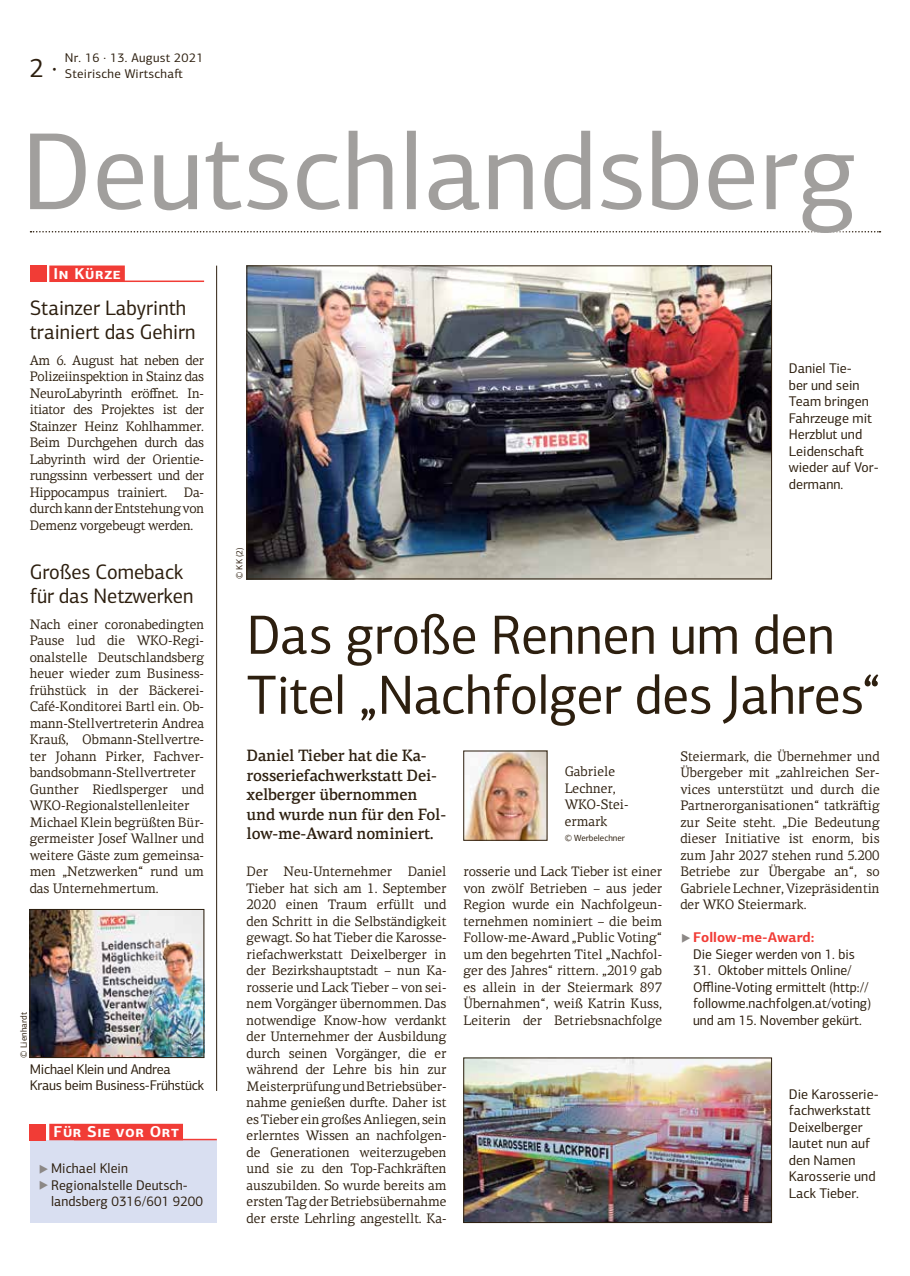
<style>
.page{position:relative;width:910px;height:1276px;background:#fff}
.page>*{position:absolute;margin:0;border:0;box-sizing:border-box;transform-origin:0 0}
.t1{font:110.25px "PF Centro Sans Pro";color:#a19f9d}
.t2{font:55.5px/60px "PF Centro Sans Pro";letter-spacing:-.01em;color:#2d1f0f;scale:.96 1}
.t3{font:27px "PF Centro Sans Pro";color:#2d1f0f;scale:.96 1}
.t4{font:21px/24px "PF Centro Sans Pro";color:#2d1f0f;scale:.96 1}
.t5{font:500 16.5px/19.5px "PF Centro Serif Pro";letter-spacing:-.015em;color:#2d1f0f;scale:.96 1}
.t6{font:700 15.75px "PF Centro Sans Pro";letter-spacing:.04em;color:#fff}
.t7{font:14.1px/16.5px "PF Centro Sans Pro";color:#2d1f0f;scale:.96 1}
.t8{font:14.1px/16.5px "PF Centro Sans Pro";color:#2d1f0f}
.t9{font:14.1px/16.5px "PF Centro Sans Pro";letter-spacing:-.02em;color:#2d1f0f}
.t10{font:13.8px/16.5px "PF Centro Serif Pro";letter-spacing:-.005em;color:#2d1f0f;text-align:justify;scale:.96 1}
.t11{font:12.75px/16.2px "PF Centro Sans Pro";letter-spacing:.02em;color:#2d1f0f}
.t12{font:9px "PF Centro Sans Pro";color:#2d1f0f}
.s1{font-weight:700;font-size:21px;color:#8c8886}
.s2{font-weight:700;color:#f13c36}
</style>
<div class="page">
<svg style="left:864px;top:231px;width:16px;height:1px"></svg>
<div style="left:30px;top:1140px;width:187px;height:82px;background:#d9dff1"></div>
<div style="left:49px;top:1123px;width:134px;height:17px;background:#f13c36"></div>
<hr style="left:74px;top:1138px;width:143px;height:2px;background:#f13c36">
<div style="left:30px;top:1123px;width:16px;height:17px;background:#f13c36"></div>
<hr style="left:216px;top:266px;width:1px;height:825px;background:#2d1f0f">
<div style="left:49px;top:265px;width:76px;height:17px;background:#f13c36"></div>
<hr style="left:74px;top:280px;width:130px;height:2px;background:#f13c36">
<div style="left:30px;top:265px;width:16px;height:17px;background:#f13c36"></div>
<img style="left:32px;top:911px;width:170px;height:144px">
<div style="left:30px;top:909px;width:174px;height:148px;border:1px solid #2d1f0f"></div>
<img style="left:249px;top:268px;width:521px;height:309px">
<div style="left:247px;top:266px;width:525px;height:313px;border:1px solid #2d1f0f"></div>
<img style="left:465px;top:1059px;width:305px;height:161px">
<div style="left:463px;top:1057px;width:309px;height:165px;border:1px solid #2d1f0f"></div>
<img style="left:465px;top:753px;width:80px;height:85px">
<h3 class="t3" style="left:30px;top:51px;width:30px">2 ·</h3>
<p class="t11" style="left:65px;top:50px;width:140px">Nr. 16 · 13. August 2021<br>Steirische Wirtschaft</p>
<h1 class="t1" style="left:21px;top:105px;width:838px">Deutschlandsberg</h1>
<p class="t6" style="left:54px;top:263px;width:69px">In Kürze</p>
<h3 class="t4" style="left:30px;top:295px;width:174px">Stainzer Labyrinth trainiert das Gehirn</h3>
<p class="t10" style="left:30px;top:352px;width:183px">Am 6. August hat neben der Polizeiinspektion in Stainz das NeuroLabyrinth eröffnet. In&shy;itiator des Projektes ist der Stainzer Heinz Kohlhammer.<br>Beim Durchgehen durch das Labyrinth wird der Orientie&shy;rungssinn verbessert und der Hippocampus trainiert. Da&shy;durch kann der Entstehung von Demenz vorgebeugt werden.</p>
<h3 class="t4" style="left:30px;top:560px;width:172px">Großes Comeback für das Netzwerken</h3>
<p class="t10" style="left:30px;top:616px;width:183px;text-align:left">Nach einer coronabedingten<br>Pause lud die WKO-Regi&shy;onalstelle Deutschlandsberg heuer wieder zum Business&shy;frühstück in der Bäckerei-<br>Café-Konditorei Bartl ein. Ob&shy;mann-Stellvertreterin Andrea<br>Krauß, Obmann-Stellvertre&shy;ter Johann Pirker, Fachver&shy;bandsobmann-Stellvertreter<br>Gunther Riedlsperger und<br>WKO-Regionalstellenleiter<br>Michael Klein begrüßten Bür&shy;germeister Josef Wallner und weitere Gäste zum gemeinsa&shy;men „Netzwerken“ rund um das Unternehmertum.</p>
<p class="t12" style="left:18px;top:1057px;width:47px;rotate:-90deg">© Lienhardt</p>
<p class="t9" style="left:30px;top:1061px;width:176px">Michael Klein und Andrea<br>Kraus beim Business-Frühstück</p>
<p class="t6" style="left:54px;top:1121px;width:127px">Für Sie vor Ort</p>
<p class="t7" style="left:38px;top:1160px;width:95px"><span class="s1">‣</span> Michael Klein</p>
<p class="t7" style="left:38px;top:1176px;width:157px"><span class="s1">‣</span> Regionalstelle Deutsch-</p>
<p class="t7" style="left:51px;top:1193px;width:160px">landsberg 0316/601 9200</p>
<p class="t12" style="left:234px;top:579px;width:33px;rotate:-90deg">© KK (2)</p>
<p class="t8" style="left:789px;top:360px;width:92px">Daniel Tie-<br>ber und sein<br>Team bringen<br>Fahrzeuge mit<br>Herzblut und<br>Leidenschaft wieder auf Vor&shy;dermann.</p>
<h2 class="t2" style="left:247px;top:605px;width:661px">Das große Rennen um den<br>Titel „Nachfolger des Jahres“</h2>
<p class="t5" style="left:247px;top:746px;width:209px">Daniel Tieber hat die Ka&shy;rosseriefachwerkstatt Dei&shy;xelberger übernommen und wurde nun für den Fol&shy;low-me-Award nominiert.</p>
<p class="t10" style="left:247px;top:863px;width:210px">Der Neu-Unternehmer Daniel Tieber hat sich am 1. September 2020 einen Traum erfüllt und den Schritt in die Selbständigkeit gewagt. So hat Tieber die Karosse&shy;riefachwerkstatt Deixelberger in der Bezirkshauptstadt – nun Ka&shy;rosserie und Lack Tieber – von sei&shy;nem Vorgänger übernommen. Das notwendige Know-how verdankt der Unternehmer der Ausbildung durch seinen Vorgänger, die er während der Lehre bis hin zur Meisterprüfung und Betriebsüber&shy;nahme genießen durfte. Daher ist es Tieber ein großes Anliegen, sein erlerntes Wissen an nachfolgen&shy;de Generationen weiterzugeben und sie zu den Top-Fachkräften auszubilden. So wurde bereits am ersten Tag der Betriebsübernahme der erste Lehrling angestellt. Ka-</p>
<p class="t10" style="left:463px;top:863px;width:208px">rosserie und Lack Tieber ist einer von zwölf Betrieben – aus jeder Region wurde ein Nachfolgeun&shy;ternehmen nominiert – die beim Follow-me-Award „Public Voting“ um den begehrten Titel „Nachfol&shy;ger des Jahres“ rittern. „2019 gab es allein in der Steiermark 897<br>Übernahmen“, weiß Katrin Kuss, Leiterin der Betriebsnachfolge</p>
<p class="t10" style="left:565px;top:763px;width:68px;text-align:left">Gabriele<br>Lechner,<br>WKO-Stei&shy;ermark</p>
<p class="t12" style="left:565px;top:832px;width:62px">© Werbelechner</p>
<p class="t10" style="left:680px;top:748px;width:209px">Steiermark, die Übernehmer und Übergeber mit „zahlreichen Ser&shy;vices unterstützt und durch die Partnerorganisationen“ tatkräftig zur Seite steht. „Die Bedeutung dieser Initiative ist enorm, bis zum Jahr 2027 stehen rund 5.200<br>Betriebe zur Übergabe an“, so Gabriele Lechner, Vizepräsidentin der WKO Steiermark.</p>
<p class="t7" style="left:693px;top:929px;width:170px;text-indent:-13px"><span class="s1">‣</span> <span class="s2">Follow-me-Award:<br></span>Die Sieger werden von 1. bis</p>
<p class="t7" style="left:693px;top:962px;width:187px">31. Oktober mittels Online/<br>Offline-Voting ermittelt (http:// followme.nachfolgen.at/voting) und am 15. November gekürt.</p>
<p class="t8" style="left:789px;top:1085px;width:91px">Die Karosserie&shy;fachwerkstatt<br>Deixelberger lautet nun auf den Namen<br>Karosserie und<br>Lack Tieber.</p>
</div>
